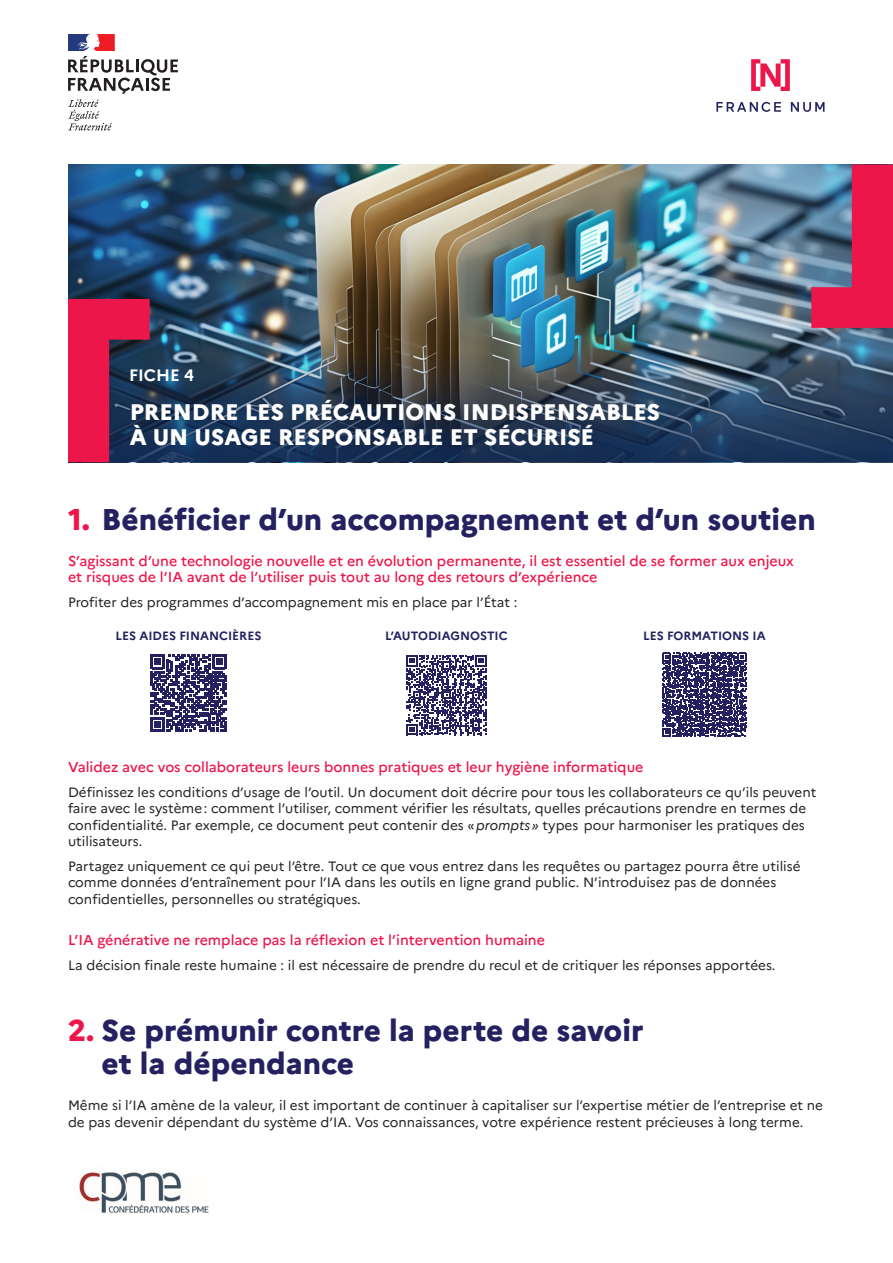
<style>
.page{position:relative;width:893px;height:1263px;background:#fff}
.page>*{position:absolute;margin:0;border:0;box-sizing:border-box;transform-origin:0 0}
.t1{font:800 30px/33px "Marianne";color:#252161}
.Titre_fiches{font:800 22.5px/25.5px "Marianne";color:#fff}
.t2{font:700 16.5px "Marianne";color:#fff}
.Intertitre2{font:500 14.25px/16.5px "Marianne";color:#ed164b}
.txt_courant{font:13.5px/16.5px "Marianne";color:#231f20}
.txt_courant-2{font:700 12px "Marianne";color:#252161}
.s1{color:#ed164b}
.s2{font-style:italic}
</style>
<div class="page">
<svg style="left:751px;top:59px;width:39px;height:32px"></svg>
<svg style="left:716px;top:102px;width:65px;height:10px"></svg>
<svg style="left:791px;top:102px;width:33px;height:10px"></svg>
<img style="left:68px;top:165px;width:825px;height:297px">
<svg style="left:68px;top:299px;width:82px;height:163px"></svg>
<svg style="left:811px;top:165px;width:82px;height:163px"></svg>
<svg style="left:150px;top:655px;width:77px;height:77px"></svg>
<svg style="left:406px;top:655px;width:81px;height:80px"></svg>
<svg style="left:662px;top:653px;width:84px;height:84px"></svg>
<svg style="left:68px;top:34px;width:110px;height:97px"></svg>
<svg style="left:79px;top:1172px;width:130px;height:41px"></svg>
<p class="t2" style="left:129px;top:362px;width:66px">FICHE 4</p>
<p class="Titre_fiches" style="left:130px;top:397px;width:532px">PRENDRE LES PRÉCAUTIONS INDISPENSABLES<br>À UN USAGE RESPONSABLE ET SÉCURISÉ</p>
<p class="t1" style="left:68px;top:501px;width:749px"><span class="s1">1.</span> Bénéficier d’un accompagnement et d’un soutien</p>
<p class="Intertitre2" style="left:68px;top:551px;width:727px">S’agissant d’une technologie nouvelle et en évolution permanente, il est essentiel de se former aux enjeux et risques de l’IA avant de l’utiliser puis tout au long des retours d’expérience</p>
<p class="txt_courant" style="left:68px;top:593px;width:451px">Profiter des programmes d’accompagnement mis en place par l’État :</p>
<p class="txt_courant-2" style="left:116px;top:626px;width:147px">LES AIDES FINANCIÈRES</p>
<p class="txt_courant-2" style="left:385px;top:626px;width:124px">L’AUTODIAGNOSTIC</p>
<p class="txt_courant-2" style="left:643px;top:626px;width:124px">LES FORMATIONS IA</p>
<p class="Intertitre2" style="left:68px;top:757px;width:577px">Validez avec vos collaborateurs leurs bonnes pratiques et leur hygiène informatique</p>
<p class="txt_courant" style="left:68px;top:782px;width:750px">Définissez les conditions d’usage de l’outil. Un document doit décrire pour tous les collaborateurs ce qu’ils peuvent faire avec le système: comment l’utiliser, comment vérifier les résultats, quelles précautions prendre en termes de confidentialité. Par exemple, ce document peut contenir des «<span class="s2">prompts»</span> types pour harmoniser les pratiques des utilisateurs.</p>
<p class="txt_courant" style="left:68px;top:857px;width:734px">Partagez uniquement ce qui peut l’être. Tout ce que vous entrez dans les requêtes ou partagez pourra être utilisé comme données d’entraînement pour l’IA dans les outils en ligne grand public. N’introduisez pas de données confidentielles, personnelles ou stratégiques.</p>
<p class="Intertitre2" style="left:68px;top:931px;width:478px">L’IA générative ne remplace pas la réflexion et l’intervention humaine</p>
<p class="txt_courant" style="left:68px;top:956px;width:709px">La décision finale reste humaine : il est nécessaire de prendre du recul et de critiquer les réponses apportées.</p>
<p class="t1" style="left:102px;top:1011px;width:543px;text-indent:-34px"><span class="s1">2.</span> Se prémunir contre la perte de savoir et la dépendance</p>
<p class="txt_courant" style="left:68px;top:1096px;width:756px">Même si l’IA amène de la valeur, il est important de continuer à capitaliser sur l’expertise métier de l’entreprise et ne de pas devenir dépendant du système d’IA. Vos connaissances, votre expérience restent précieuses à long terme.</p>
</div>
